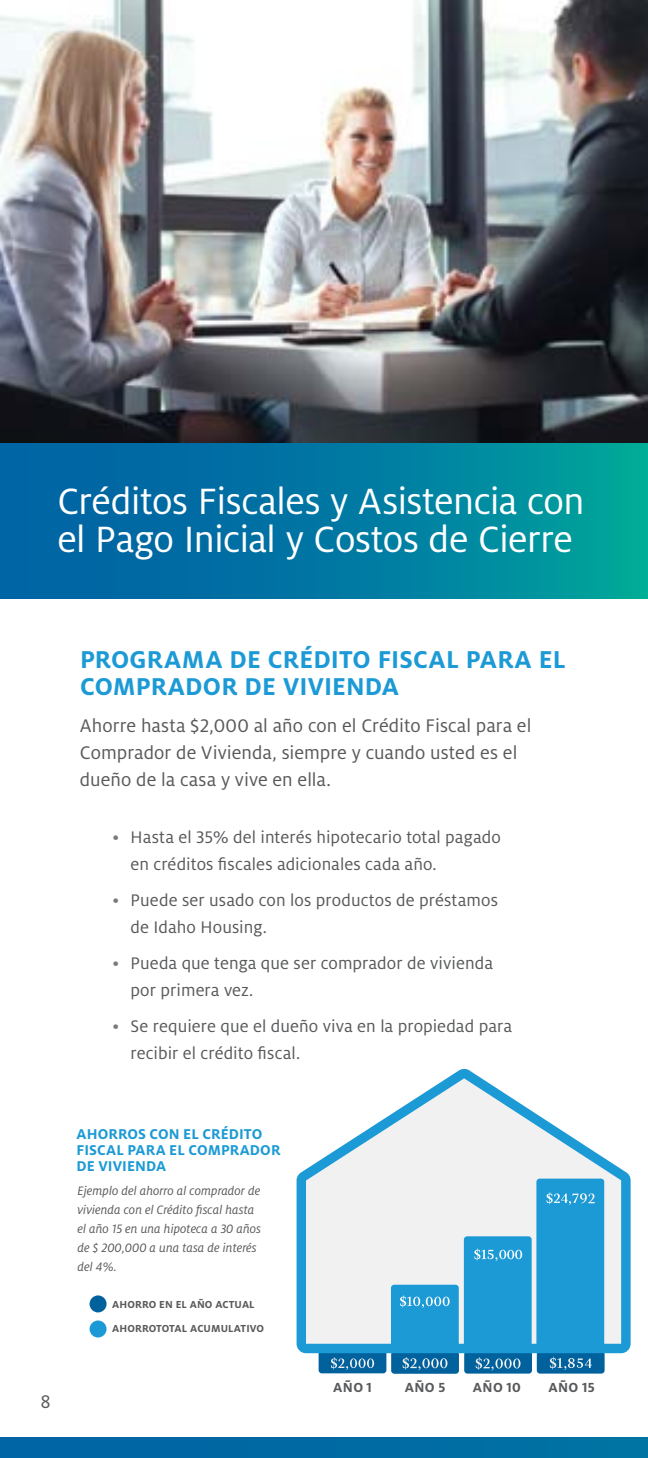
<style>
.page{position:relative;width:648px;height:1458px;background:#fff}
.page>*{position:absolute;margin:0;border:0;box-sizing:border-box;transform-origin:0 0}
.t1{font:40.5px/38.2px "Milo Pro";letter-spacing:-.015em;color:#fff}
.t2{font:700 27px/27px "Milo Pro";letter-spacing:.005em;color:#1c9ad6}
.t3{font:20.25px/27px "Milo Pro";color:#58595b}
.t4{font:18.68px/27px "Milo Pro";letter-spacing:.005em;color:#58595b}
.t5{font:700 15.75px/15.8px "Milo Pro";letter-spacing:.005em;color:#1c9ad6}
.t6{font:700 14.62px "Milo Pro";letter-spacing:.03em;color:#58595b}
.t7{font:italic 13.5px/19.1px "Milo Pro";color:#58595b}
.t8{font:700 11.25px "Milo Pro";letter-spacing:.01em;color:#58595b}
.s1{color:#797a7d}
</style>
<div class="page">
<img style="left:0;top:0;width:648px;height:443px">
<div style="left:0;top:443px;width:648px;height:156px;background:linear-gradient(to right,#0059a6,#00a09c)"></div>
<div style="left:90px;top:1295px;width:17px;height:17px;background:#00619d;border-radius:50%"></div>
<div style="left:90px;top:1321px;width:17px;height:17px;background:#1c9ad6;border-radius:50%"></div>
<div style="left:0;top:1437px;width:648px;height:21px;background:#0069a3"></div>
<hr style="left:647px;top:0;width:1px;height:30px;background:#1e2327">
<div style="left:319px;top:1351px;width:67px;height:22px;background:#00619d;border-radius:3px"></div>
<div style="left:391px;top:1351px;width:68px;height:23px;background:#00619d;border-radius:3px"></div>
<div style="left:464px;top:1351px;width:68px;height:23px;background:#00619d;border-radius:3px"></div>
<div style="left:537px;top:1351px;width:68px;height:23px;background:#00619d;border-radius:3px"></div>
<svg style="left:297px;top:1069px;width:334px;height:284px;fill:#f1f1f2"></svg>
<div style="left:391px;top:1285px;width:68px;height:63px;background:#1c9ad6;border-radius:3px"></div>
<div style="left:464px;top:1236px;width:68px;height:112px;background:#1c9ad6;border-radius:3px"></div>
<div style="left:536px;top:1179px;width:68px;height:174px;background:#1c9ad6;border-radius:3px"></div>
<svg style="left:400px;top:1295px;width:50px;height:13px"></svg>
<svg style="left:331px;top:1357px;width:43px;height:13px"></svg>
<svg style="left:403px;top:1357px;width:44px;height:13px"></svg>
<svg style="left:476px;top:1357px;width:45px;height:14px"></svg>
<svg style="left:550px;top:1357px;width:42px;height:13px"></svg>
<svg style="left:474px;top:1248px;width:48px;height:13px"></svg>
<svg style="left:547px;top:1192px;width:48px;height:13px"></svg>
<h1 class="t1" style="left:57px;top:482px;width:529px">Créditos Fiscales y Asistencia con el Pago Inicial y Costos de Cierre</h1>
<p class="t3" style="left:40px;top:1388px;width:12px">8</p>
<h2 class="t2" style="left:80px;top:646px;width:487px">PROGRAMA DE CRÉDITO FISCAL PARA EL<br>COMPRADOR DE VIVIENDA</h2>
<p class="t3" style="left:80px;top:712px;width:453px">Ahorre hasta $2,000 al año con el Crédito Fiscal para el<br>Comprador de Vivienda, siempre y cuando usted es el dueño de la casa y vive en ella.</p>
<p class="t4" style="left:130px;top:824px;width:372px;text-indent:-18px"><span class="s1">•</span> Hasta el 35% del interés hipotecario total pagado en créditos fiscales adicionales cada año.</p>
<p class="t4" style="left:130px;top:887px;width:369px;text-indent:-18px"><span class="s1">•</span> Puede ser usado con los productos de préstamos de Idaho Housing.</p>
<p class="t4" style="left:130px;top:950px;width:364px;text-indent:-18px"><span class="s1">•</span> Pueda que tenga que ser comprador de vivienda por primera vez.</p>
<p class="t4" style="left:130px;top:1013px;width:383px;text-indent:-18px"><span class="s1">•</span> Se requiere que el dueño viva en la propiedad para recibir el crédito fiscal.</p>
<p class="t5" style="left:77px;top:1126px;width:205px">AHORROS CON EL CRÉDITO<br>FISCAL PARA EL COMPRADOR<br>DE VIVIENDA</p>
<p class="t7" style="left:78px;top:1181px;width:185px">Ejemplo del ahorro al comprador de vivienda con el Crédito fiscal hasta el año 15 en una hipoteca a 30 años de $ 200,000 a una tasa de interés del 4%.</p>
<p class="t8" style="left:112px;top:1298px;width:144px">AHORRO EN EL AÑO ACTUAL</p>
<p class="t8" style="left:112px;top:1322px;width:153px">AHORROTOTAL ACUMULATIVO</p>
<p class="t6" style="left:333px;top:1379px;width:40px">AÑO 1</p>
<p class="t6" style="left:405px;top:1379px;width:42px">AÑO 5</p>
<p class="t6" style="left:473px;top:1379px;width:50px">AÑO 10</p>
<p class="t6" style="left:548px;top:1379px;width:48px">AÑO 15</p>
</div>
